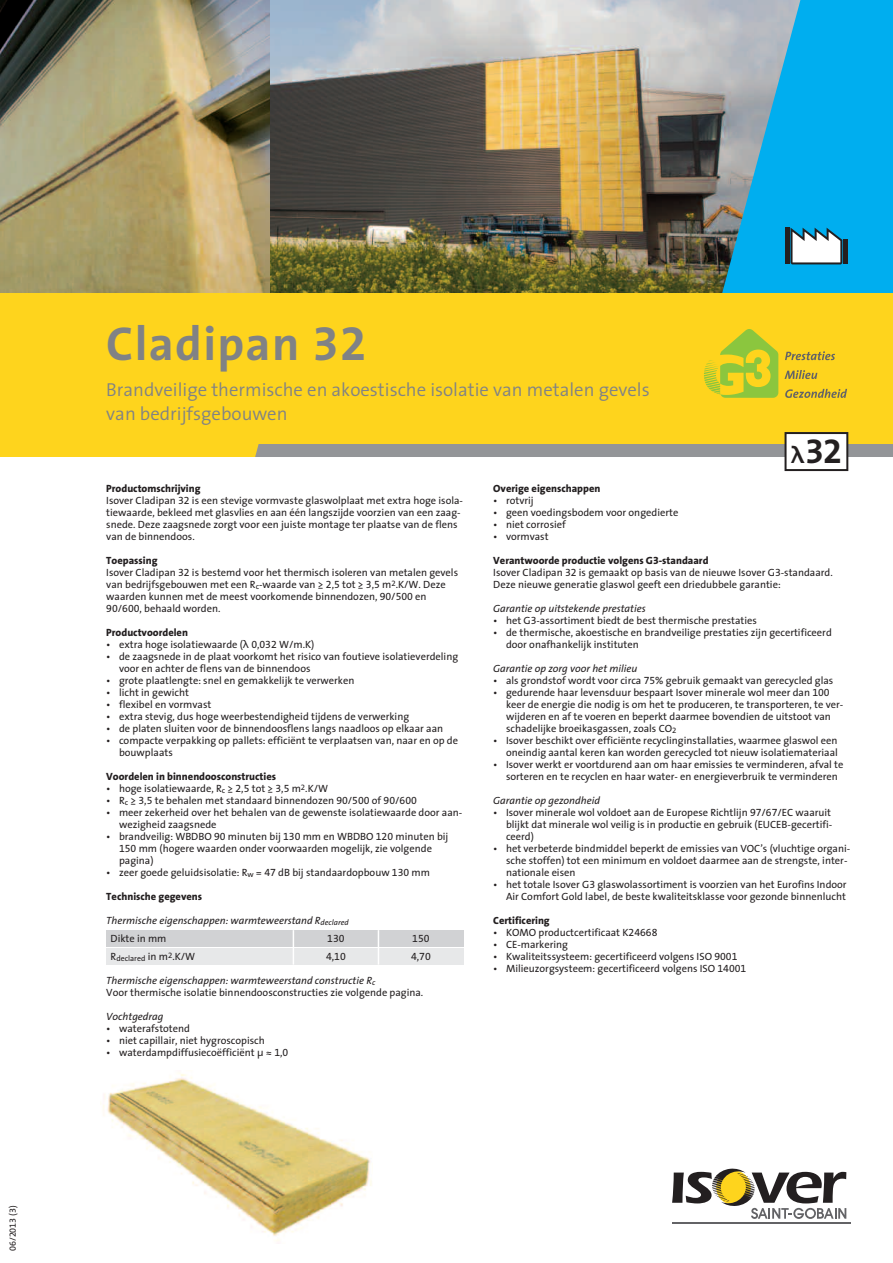
<style>
.page{position:relative;width:893px;height:1263px;background:#fff}
.page>*{position:absolute;margin:0;border:0;box-sizing:border-box;transform-origin:0 0}
.t1{font:700 48px "The Sans Eigen";letter-spacing:.025em;color:#808285}
.t2{font:700 34.5px "The Sans Eigen";color:#231f20}
.t3{font:300 18.75px/24px "The Sans Eigen";color:#808285}
.t4{font:10.5px/12px "The Sans Eigen";color:#231f20}
.t5{font:800 10.5px "The Sans Eigen";color:#231f20}
.t6{font:italic 10.5px/18px "The Sans Eigen";color:#231f20}
.t7{font:9px "The Sans Eigen";color:#231f20}
.t8{font:7.8px "The Sans Eigen";color:#231f20}
.s1{font-family:"Lucida Grande";font-size:22.5px}
.s2{font-family:"Lucida Grande"}
.s3{font-style:normal}
.s4{font-size:10.5px}
.s5{font-style:italic}
</style>
<div class="page">
<img style="left:0;top:0;width:270px;height:293px">
<img style="left:270px;top:0;width:452px;height:293px">
<svg style="left:722px;top:0;width:171px;height:293px;background:#28acde"></svg>
<div style="left:0;top:293px;width:893px;height:164px;background:#fed41d"></div>
<div style="left:255px;top:444px;width:638px;height:13px;background:#939598"></div>
<svg style="left:790px;top:228px;width:52px;height:36px"></svg>
<div style="left:784px;top:228px;width:5px;height:36px;background:#231f20"></div>
<div style="left:843px;top:240px;width:5px;height:24px;background:#231f20"></div>
<img style="left:100px;top:1073px;width:272px;height:168px">
<div style="left:106px;top:930px;width:357px;height:17px;background:#d1d2d4"></div>
<div style="left:106px;top:948px;width:357px;height:17px;background:#e7e8e9"></div>
<hr style="left:378px;top:930px;width:1px;height:35px;background:#fff">
<hr style="left:293px;top:930px;width:1px;height:35px;background:#fff">
<svg style="left:704px;top:329px;width:74px;height:69px"></svg>
<svg style="left:785px;top:351px;width:50px;height:9px"></svg>
<svg style="left:784px;top:370px;width:33px;height:9px"></svg>
<svg style="left:785px;top:389px;width:62px;height:9px"></svg>
<hr style="left:672px;top:1222px;width:178px;height:2px;background:#636366">
<svg style="left:672px;top:1169px;width:174px;height:50px"></svg>
<div style="left:785px;top:433px;width:62px;height:37px;background:#fff"></div>
<div style="left:784px;top:432px;width:64px;height:39px;border:2px solid #231f20"></div>
<p class="t7" style="left:9px;top:1251px;width:47px;rotate:-90deg">06/2013 (3)</p>
<h1 class="t1" style="left:106px;top:325px;width:262px">Cladipan 32</h1>
<h3 class="t3" style="left:106px;top:380px;width:545px">Brandveilige thermische en akoestische isolatie van metalen gevels van bedrijfsgebouwen</h3>
<h2 class="t2" style="left:791px;top:437px;width:53px"><span class="s1">λ</span>32</h2>
<p class="t5" style="left:106px;top:484px;width:96px">Productomschrijving</p>
<p class="t4" style="left:106px;top:495px;width:358px">Isover Cladipan 32 is een stevige vormvaste glaswolplaat met extra hoge isola&shy;tiewaarde, bekleed met glasvlies en aan één langszijde voorzien van een zaag&shy;snede. Deze zaagsnede zorgt voor een juiste montage ter plaatse van de flens van de binnendoos.</p>
<p class="t5" style="left:106px;top:556px;width:53px">Toepassing</p>
<p class="t4" style="left:106px;top:567px;width:353px">Isover Cladipan 32 is bestemd voor het thermisch isoleren van metalen gevels van bedrijfsgebouwen met een R<sub>c</sub>-waarde van ≥ 2,5 tot ≥ 3,5 m<sup>2</sup>.K/W. Deze waarden kunnen met de meest voorkomende binnendozen, 90/500 en 90/600, behaald worden.</p>
<p class="t5" style="left:106px;top:628px;width:83px">Productvoordelen</p>
<p class="t4" style="left:106px;top:639px;width:210px">• extra hoge isolatiewaarde (<span class="s2">λ</span> 0,032 W/m.K)</p>
<p class="t4" style="left:119px;top:651px;width:341px;text-indent:-13px">• de zaagsnede in de plaat voorkomt het risico van foutieve isolatieverdeling voor en achter de flens van de binnendoos</p>
<p class="t4" style="left:106px;top:675px;width:250px">• grote plaatlengte: snel en gemakkelijk te verwerken</p>
<p class="t4" style="left:106px;top:687px;width:84px">• licht in gewicht</p>
<p class="t4" style="left:106px;top:699px;width:107px">• flexibel en vormvast</p>
<p class="t4" style="left:106px;top:711px;width:304px">• extra stevig, dus hoge weerbestendigheid tijdens de verwerking</p>
<p class="t4" style="left:106px;top:723px;width:338px">• de platen sluiten voor de binnendoosflens langs naadloos op elkaar aan</p>
<p class="t4" style="left:119px;top:735px;width:340px;text-indent:-13px">• compacte verpakking op pallets: efficiënt te verplaatsen van, naar en op de bouwplaats</p>
<p class="t5" style="left:106px;top:772px;width:171px">Voordelen in binnendoosconstructies</p>
<p class="t4" style="left:106px;top:783px;width:223px">• hoge isolatiewaarde, R<sub>c</sub> ≥ 2,5 tot ≥ 3,5 m<sup>2</sup>.K/W</p>
<p class="t4" style="left:106px;top:795px;width:312px">• R<sub>c</sub> ≥ 3,5 te behalen met standaard binnendozen 90/500 of 90/600</p>
<p class="t4" style="left:119px;top:807px;width:345px;text-indent:-13px">• meer zekerheid over het behalen van de gewenste isolatiewaarde door aan&shy;wezigheid zaagsnede</p>
<p class="t4" style="left:119px;top:831px;width:331px;text-indent:-13px">• brandveilig: WBDBO 90 minuten bij 130 mm en WBDBO 120 minuten bij<br>150 mm (hogere waarden onder voorwaarden mogelijk, zie volgende pagina)</p>
<p class="t4" style="left:106px;top:867px;width:325px">• zeer goede geluidsisolatie: R<sub>w</sub> = 47 dB bij standaardopbouw 130 mm</p>
<p class="t5" style="left:106px;top:892px;width:97px">Technische gegevens</p>
<p class="t6" style="left:111px;top:912px;width:240px;text-indent:-4px">Thermische eigenschappen: warmteweerstand R<sub>declared<br></sub><span class="s3">Dikte in mm</span></p>
<p class="t4" style="left:327px;top:933px;width:19px">130</p>
<p class="t4" style="left:412px;top:933px;width:19px">150</p>
<p class="t8" style="left:111px;top:955px;width:86px"><span class="s4">R</span>declared <span class="s4">in m</span>2<span class="s4">.K/W</span></p>
<p class="t4" style="left:326px;top:951px;width:21px">4,10</p>
<p class="t4" style="left:411px;top:951px;width:21px">4,70</p>
<p class="t4" style="left:106px;top:975px;width:319px"><span class="s5">Thermische eigenschappen: warmteweerstand constructie R</span><sub>c<br></sub>Voor thermische isolatie binnendoosconstructies zie volgende pagina.</p>
<p class="t6" style="left:106px;top:1008px;width:59px">Vochtgedrag</p>
<p class="t4" style="left:106px;top:1023px;width:85px">• waterafstotend</p>
<p class="t4" style="left:106px;top:1035px;width:160px">• niet capillair, niet hygroscopisch</p>
<p class="t4" style="left:106px;top:1047px;width:184px">• waterdampdiffusiecoëfficiënt µ ≈ 1,0</p>
<p class="t5" style="left:493px;top:484px;width:109px">Overige eigenschappen</p>
<p class="t4" style="left:493px;top:495px;width:42px">• rotvrij</p>
<p class="t4" style="left:493px;top:507px;width:187px">• geen voedingsbodem voor ongedierte</p>
<p class="t4" style="left:493px;top:519px;width:74px">• niet corrosief</p>
<p class="t4" style="left:493px;top:531px;width:57px">• vormvast</p>
<p class="t5" style="left:493px;top:556px;width:217px">Verantwoorde productie volgens G3-standaard</p>
<p class="t4" style="left:493px;top:567px;width:341px">Isover Cladipan 32 is gemaakt op basis van de nieuwe Isover G3-standaard.<br>Deze nieuwe generatie glaswol geeft een driedubbele garantie:</p>
<p class="t6" style="left:493px;top:600px;width:154px">Garantie op uitstekende prestaties</p>
<p class="t4" style="left:493px;top:615px;width:265px">• het G3-assortiment biedt de best thermische prestaties</p>
<p class="t4" style="left:506px;top:627px;width:327px;text-indent:-13px">• de thermische, akoestische en brandveilige prestaties zijn gecertificeerd door onafhankelijk instituten</p>
<p class="t6" style="left:493px;top:660px;width:146px">Garantie op zorg voor het milieu</p>
<p class="t4" style="left:493px;top:675px;width:342px">• als grondstof wordt voor circa 75% gebruik gemaakt van gerecycled glas</p>
<p class="t4" style="left:506px;top:687px;width:339px;text-indent:-13px">• gedurende haar levensduur bespaart Isover minerale wol meer dan 100 keer de energie die nodig is om het te produceren, te transporteren, te ver&shy;wijderen en af te voeren en beperkt daarmee bovendien de uitstoot van schadelijke broeikasgassen, zoals CO<sub>2</sub></p>
<p class="t4" style="left:493px;top:735px;width:346px;text-align:right">• Isover beschikt over efficiënte recyclinginstallaties, waarmee glaswol een oneindig aantal keren kan worden gerecycled tot nieuw isolatiemateriaal</p>
<p class="t4" style="left:506px;top:759px;width:339px;text-indent:-13px">• Isover werkt er voortdurend aan om haar emissies te verminderen, afval te sorteren en te recyclen en haar water- en energieverbruik te verminderen</p>
<p class="t6" style="left:493px;top:792px;width:108px">Garantie op gezondheid</p>
<p class="t4" style="left:506px;top:807px;width:328px;text-align:justify;text-indent:-13px">• Isover minerale wol voldoet aan de Europese Richtlijn 97/67/EC waaruit blijkt dat minerale wol veilig is in productie en gebruik (EUCEB-gecertifi&shy;ceerd)</p>
<p class="t4" style="left:506px;top:843px;width:346px;text-indent:-13px">• het verbeterde bindmiddel beperkt de emissies van VOC’s (vluchtige organi&shy;sche stoffen) tot een minimum en voldoet daarmee aan de strengste, inter&shy;nationale eisen</p>
<p class="t4" style="left:493px;top:879px;width:355px;text-align:right">• het totale Isover G3 glaswolassortiment is voorzien van het Eurofins Indoor<br>Air Comfort Gold label, de beste kwaliteitsklasse voor gezonde binnenlucht</p>
<p class="t5" style="left:493px;top:916px;width:58px">Certificering</p>
<p class="t4" style="left:493px;top:927px;width:166px">• KOMO productcertificaat K24668</p>
<p class="t4" style="left:493px;top:939px;width:76px">• CE-markering</p>
<p class="t4" style="left:493px;top:951px;width:246px">• Kwaliteitssysteem: gecertificeerd volgens ISO 9001</p>
<p class="t4" style="left:493px;top:963px;width:255px">• Milieuzorgsysteem: gecertificeerd volgens ISO 14001</p>
</div>
